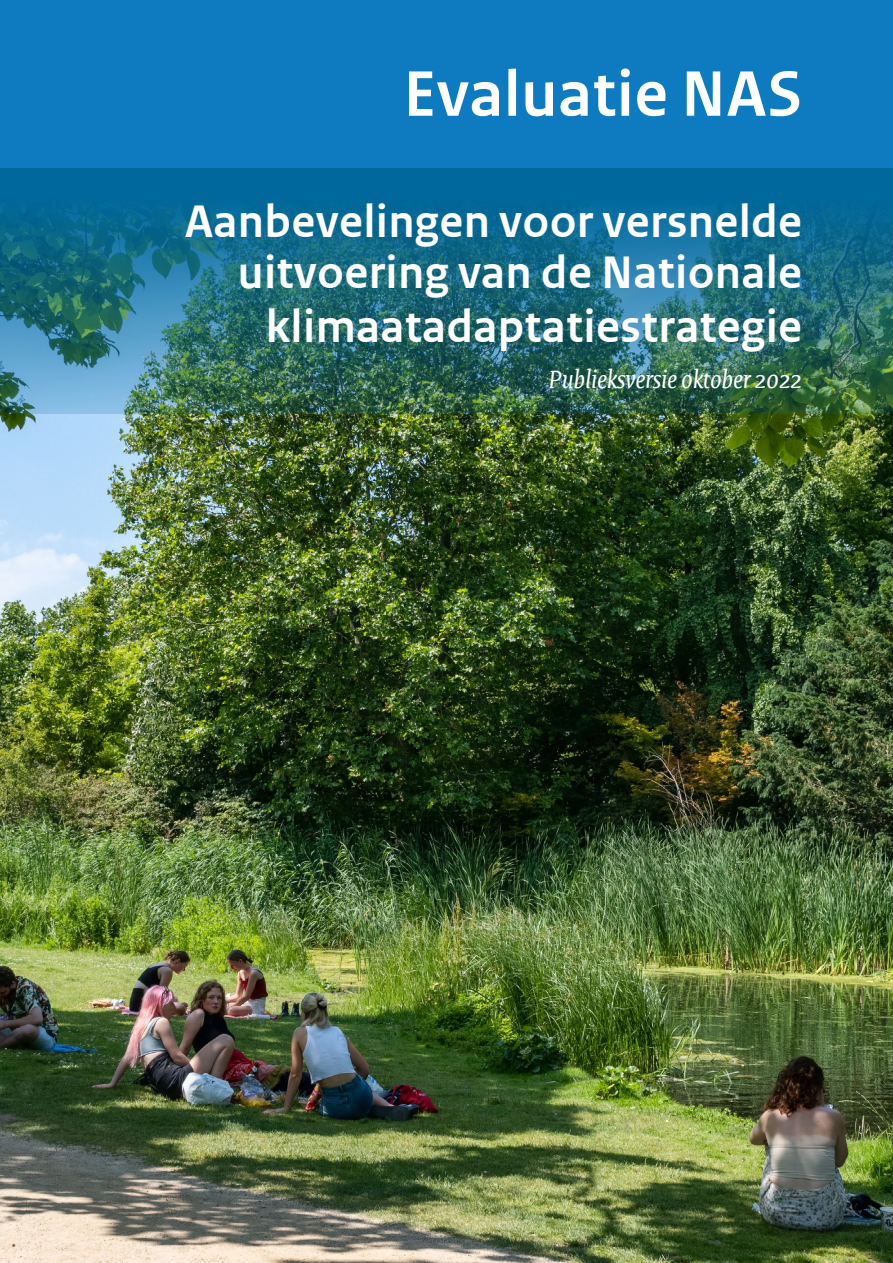
<style>
.page{position:relative;width:893px;height:1263px;background:#fff}
.page>*{position:absolute;margin:0;border:0;box-sizing:border-box;transform-origin:0 0}
.Titel_voorblad{font:700 67.5px "Rijksoverheid Sans Heading TT";letter-spacing:.02em;color:#fff}
.Ondetitel_voorblad{font:700 48px/51px "Rijksoverheid Sans Heading TT";letter-spacing:.02em;color:#fff;text-align:right}
.Bijschrift_voorblad{font:italic 27px "Rijksoverheid Serif";color:#fff}
</style>
<div class="page">
<img style="left:0;top:414px;width:893px;height:849px">
<img style="left:0;top:168px;width:893px;height:246px">
<div style="left:0;top:0;width:893px;height:168px;background:#0e7abf"></div>
<h1 class="Titel_voorblad" style="left:404px;top:56px;width:400px">Evaluatie NAS</h1>
<h2 class="Ondetitel_voorblad" style="left:185px;top:196px;width:618px">Aanbevelingen voor versnelde uitvoering van de Nationale</h2>
<h2 class="Ondetitel_voorblad" style="left:266px;top:301px;width:537px">klimaatadaptatiestrategie</h2>
<h3 class="Bijschrift_voorblad" style="left:549px;top:363px;width:255px">Publieksversie oktober 2022</h3>
</div>
